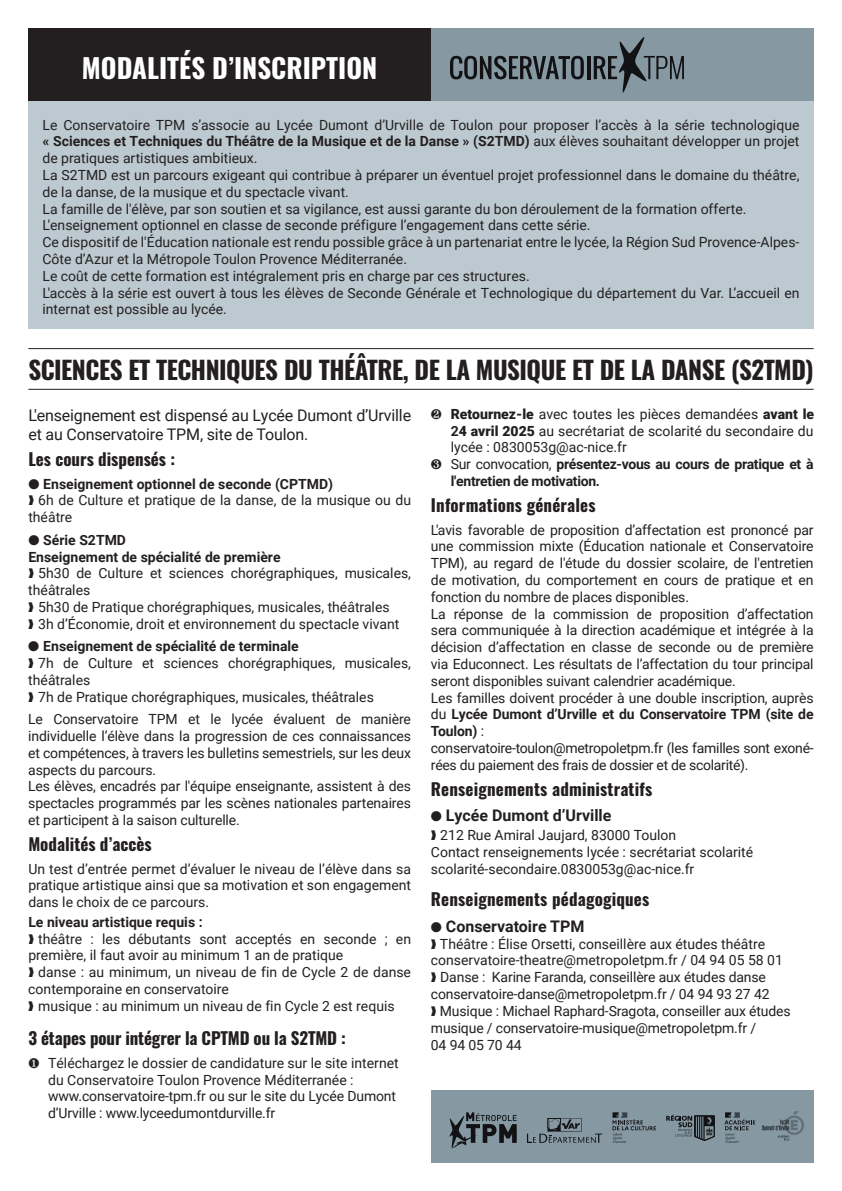
<style>
.page{position:relative;width:842px;height:1191px;background:#fff}
.page>*{position:absolute;margin:0;border:0;box-sizing:border-box;transform-origin:0 0}
.t1{font:700 27px "Oswald";color:#fff}
.t2{font:700 25px "Oswald";letter-spacing:-.02em;color:#231f20}
.t3{font:700 17px "Oswald";letter-spacing:.01em;color:#231f20}
.t4{font:700 17px "Oswald";letter-spacing:-.01em;color:#231f20}
.t5{font:16px/19.2px "Roboto";letter-spacing:-.01em;color:#231f20}
.t6{font:700 16px "Roboto";color:#231f20}
.t7{font:14px/16.8px "Roboto";color:#231f20}
.t8{font:700 14px/16.8px "Roboto";color:#231f20}
.s1{font-weight:700}
.s2{font-weight:900}
</style>
<div class="page">
<div style="left:28px;top:28px;width:403px;height:73px;background:#231f20"></div>
<div style="left:431px;top:28px;width:383px;height:73px;background:#8699a3"></div>
<div style="left:28px;top:101px;width:786px;height:227px;background:#bdc9d0"></div>
<svg style="left:450px;top:56px;width:134px;height:23px"></svg>
<hr style="left:587px;top:56px;width:3px;height:23px;background:#231f20">
<svg style="left:594px;top:37px;width:90px;height:56px"></svg>
<hr style="left:28px;top:348px;width:786px;height:1px;background:#231f20">
<hr style="left:28px;top:389px;width:786px;height:1px;background:#231f20">
<div style="left:431px;top:1090px;width:383px;height:72px;background:#8699a3"></div>
<svg style="left:612px;top:1112px;width:44px;height:30px"></svg>
<svg style="left:527px;top:1118px;width:75px;height:24px"></svg>
<svg style="left:449px;top:1112px;width:68px;height:36px"></svg>
<svg style="left:666px;top:1114px;width:48px;height:26px"></svg>
<img style="left:763px;top:1111px;width:40px;height:30px">
<svg style="left:724px;top:1112px;width:31px;height:30px"></svg>
<h1 class="t1" style="left:82px;top:54px;width:297px">MODALITÉS D’INSCRIPTION</h1>
<p class="t7" style="left:43px;top:116px;width:758px">Le Conservatoire TPM s’associe au Lycée Dumont d’Urville de Toulon pour proposer l’accès à la série technologique <span class="s1">« Sciences et Techniques du Théâtre de la Musique et de la Danse » (S2TMD)</span> aux élèves souhaitant développer un projet de pratiques artistiques ambitieux.<br>La S2TMD est un parcours exigeant qui contribue à préparer un éventuel projet professionnel dans le domaine du théâtre, de la danse, de la musique et du spectacle vivant.<br>La famille de l'élève, par son soutien et sa vigilance, est aussi garante du bon déroulement de la formation offerte.<br>L'enseignement optionnel en classe de seconde préfigure l’engagement dans cette série.<br>Ce dispositif de l'Éducation nationale est rendu possible grâce à un partenariat entre le lycée, la Région Sud Provence-Alpes-Côte d’Azur et la Métropole Toulon Provence Méditerranée.<br>Le coût de cette formation est intégralement pris en charge par ces structures.<br>L'accès à la série est ouvert à tous les élèves de Seconde Générale et Technologique du département du Var. L’accueil en internat est possible au lycée.</p>
<h2 class="t2" style="left:28px;top:356px;width:787px">SCIENCES ET TECHNIQUES DU THÉÂTRE, DE LA MUSIQUE ET DE LA DANSE (S2TMD)</h2>
<p class="t5" style="left:28px;top:405px;width:384px">L'enseignement est dispensé au Lycée Dumont d’Urville et au Conservatoire TPM, site de Toulon.</p>
<p class="t3" style="left:28px;top:450px;width:148px">Les cours dispensés :</p>
<p class="t8" style="left:28px;top:475px;width:306px">● Enseignement optionnel de seconde (CPTMD)</p>
<p class="t7" style="left:38px;top:491px;width:374px">6h de Culture et pratique de la danse, de la musique ou du</p>
<p class="t7" style="left:28px;top:508px;width:46px">théâtre</p>
<p class="t8" style="left:28px;top:531px;width:254px">● Série S2TMD<br>Enseignement de spécialité de première</p>
<p class="t7" style="left:38px;top:564px;width:374px">5h30 de Culture et sciences chorégraphiques, musicales,</p>
<p class="t7" style="left:28px;top:581px;width:64px">théâtrales</p>
<p class="t7" style="left:38px;top:598px;width:353px">5h30 de Pratique chorégraphiques, musicales, théâtrales</p>
<p class="t7" style="left:38px;top:615px;width:363px">3h d’Économie, droit et environnement du spectacle vivant</p>
<p class="t8" style="left:28px;top:637px;width:272px">● Enseignement de spécialité de terminale</p>
<p class="t7" style="left:38px;top:654px;width:374px">7h de Culture et sciences chorégraphiques, musicales,</p>
<p class="t7" style="left:28px;top:671px;width:64px">théâtrales</p>
<p class="t7" style="left:38px;top:687px;width:337px">7h de Pratique chorégraphiques, musicales, théâtrales</p>
<p class="t7" style="left:28px;top:710px;width:384px">Le Conservatoire TPM et le lycée évaluent de manière individuelle l’élève dans la progression de ces connaissances et compétences, à travers les bulletins semestriels, sur les deux aspects du parcours.<br>Les élèves, encadrés par l'équipe enseignante, assistent à des spectacles programmés par les scènes nationales partenaires et participent à la saison culturelle.</p>
<p class="t3" style="left:28px;top:835px;width:125px">Modalités d’accès</p>
<p class="t7" style="left:28px;top:859px;width:384px;text-align:justify">Un test d’entrée permet d’évaluer le niveau de l’élève dans sa pratique artistique ainsi que sa motivation et son engagement dans le choix de ce parcours.</p>
<p class="t8" style="left:28px;top:913px;width:176px">Le niveau artistique requis :</p>
<p class="t7" style="left:28px;top:929px;width:384px;text-indent:10px">théâtre : les débutants sont acceptés en seconde ; en première, il faut avoir au minimum 1 an de pratique</p>
<p class="t7" style="left:28px;top:963px;width:384px;text-indent:10px">danse : au minimum, un niveau de fin de Cycle 2 de danse contemporaine en conservatoire</p>
<p class="t7" style="left:38px;top:997px;width:358px">musique : au minimum un niveau de fin Cycle 2 est requis</p>
<p class="t4" style="left:28px;top:1029px;width:319px">3 étapes pour intégrer la CPTMD ou la S2TMD :</p>
<p class="t7" style="left:48px;top:1054px;width:352px">Téléchargez le dossier de candidature sur le site internet du Conservatoire Toulon Provence Méditerranée : www.conservatoire-tpm.fr ou sur le site du Lycée Dumont d’Urville : www.lyceedumontdurville.fr</p>
<p class="t7" style="left:451px;top:405px;width:365px;text-indent:-20px">• <span class="s2">Retournez-le</span> avec toutes les pièces demandées <span class="s2">avant le </span><span class="s1">2</span><span class="s2">4 avril 2025</span> au secrétariat de scolarité du secondaire du lycée : 0830053g@ac-nice.fr<br>Sur convocation, <span class="s1">présentez-vous au cours de pratique et à l'entretien de motivation.</span></p>
<p class="t3" style="left:431px;top:496px;width:166px">Informations générales</p>
<p class="t7" style="left:431px;top:520px;width:384px">L'avis favorable de proposition d’affectation est prononcé par une commission mixte (Éducation nationale et Conservatoire TPM), au regard de l'étude du dossier scolaire, de l'entretien de motivation, du comportement en cours de pratique et en fonction du nombre de places disponibles.<br>La réponse de la commission de proposition d’affectation sera communiquée à la direction académique et intégrée à la décision d’affectation en classe de seconde ou de première via Educonnect. Les résultats de l’affectation du tour principal seront disponibles suivant calendrier académique.<br>Les familles doivent procéder à une double inscription, auprès du <span class="s1">Lycée Dumont d’Urville et du Conservatoire TPM (site de Toulon)</span> :<br>conservatoire-toulon@metropoletpm.fr (les familles sont exoné&shy;rées du paiement des frais de dossier et de scolarité).</p>
<p class="t3" style="left:431px;top:780px;width:223px">Renseignements administratifs</p>
<p class="t6" style="left:431px;top:804px;width:182px">● Lycée Dumont d’Urville</p>
<p class="t7" style="left:431px;top:826px;width:324px;text-indent:9px">212 Rue Amiral Jaujard, 83000 Toulon<br>Contact renseignements lycée : secrétariat scolarité scolarité-secondaire.0830053g@ac-nice.fr</p>
<p class="t3" style="left:431px;top:890px;width:220px">Renseignements pédagogiques</p>
<p class="t6" style="left:431px;top:915px;width:155px">● Conservatoire TPM</p>
<p class="t7" style="left:440px;top:934px;width:327px">Théâtre : Élise Orsetti, conseillère aux études théâtre</p>
<p class="t7" style="left:431px;top:951px;width:354px">conservatoire-theatre@metropoletpm.fr / 04 94 05 58 01</p>
<p class="t7" style="left:440px;top:968px;width:327px">Danse : Karine Faranda, conseillère aux études danse</p>
<p class="t7" style="left:431px;top:985px;width:340px">conservatoire-danse@metropoletpm.fr / 04 94 93 27 42</p>
<p class="t7" style="left:440px;top:1002px;width:352px">Musique : Michael Raphard-Sragota, conseiller aux études</p>
<p class="t7" style="left:431px;top:1018px;width:327px">musique / conservatoire-musique@metropoletpm.fr /</p>
<p class="t7" style="left:431px;top:1035px;width:92px">04 94 05 70 44</p>
</div>
